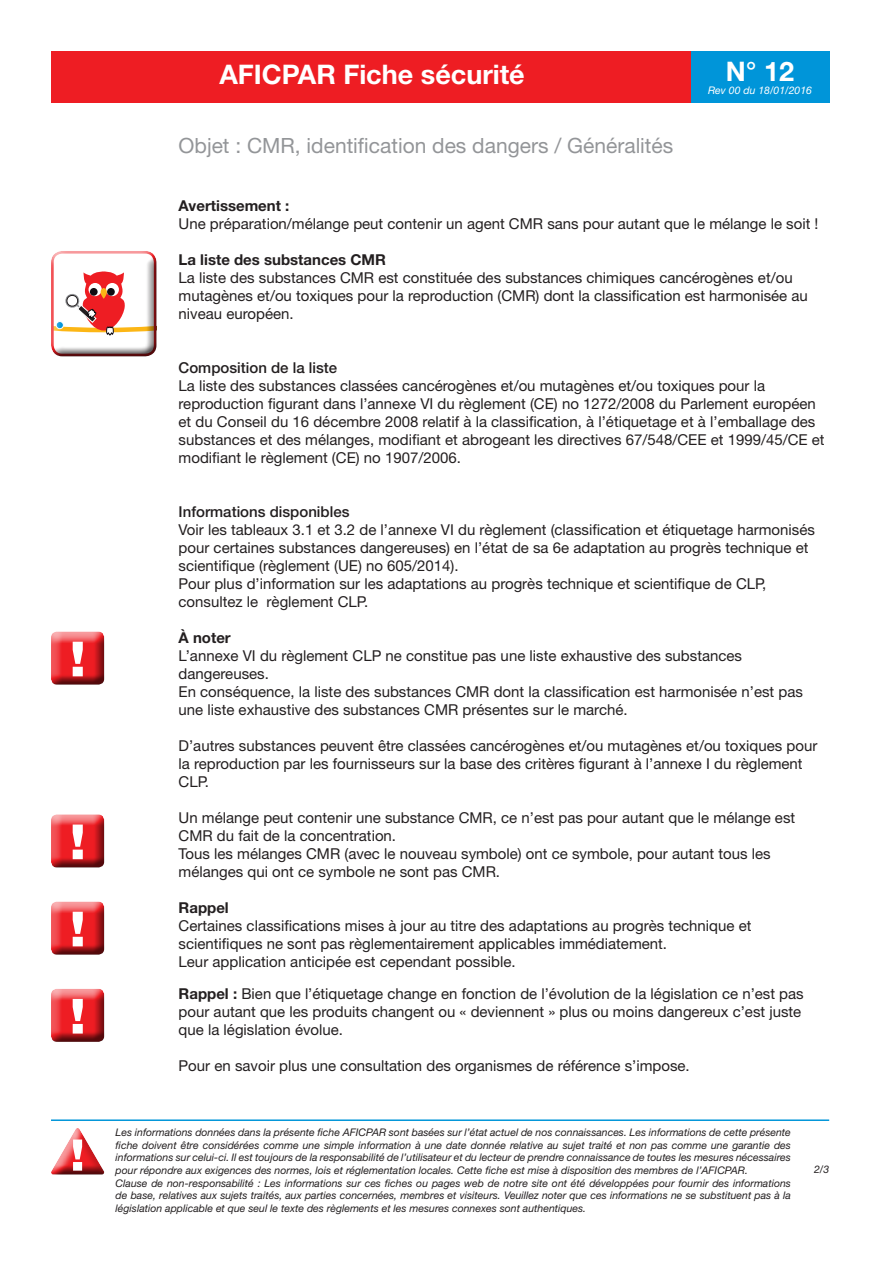
<style>
.page{position:relative;width:893px;height:1263px;background:#fff}
.page>*{position:absolute;margin:0;border:0;box-sizing:border-box;transform-origin:0 0}
.t1{font:700 27px "Helvetica Neue";color:#fff}
.t2{font:21px "Helvetica Neue";color:#939598}
.t3{font:15px/18px "Helvetica Neue";color:#231f20}
.t4{font:700 15px "Helvetica Neue";color:#231f20}
.t5{font:500 15px "Helvetica Neue";color:#231f20}
.t6{font:italic 10.5px/12.6px "Helvetica Neue";color:#231f20}
.t7{font:italic 10.5px "Helvetica Neue";color:#fff}
.s1{font-weight:700}
</style>
<div class="page">
<div style="left:50px;top:250px;width:109px;height:108px;background:#231f20;opacity:.75"></div>
<div style="left:51px;top:51px;width:640px;height:51px;background:#ee1d23"></div>
<div style="left:691px;top:51px;width:138px;height:51px;background:#0095d9"></div>
<div style="left:50px;top:631px;width:56px;height:56px;background:#231f20;opacity:.75"></div>
<svg style="left:73px;top:642px;width:10px;height:34px"></svg>
<div style="left:50px;top:901px;width:56px;height:56px;background:#231f20;opacity:.75"></div>
<svg style="left:73px;top:912px;width:10px;height:34px"></svg>
<div style="left:50px;top:813px;width:56px;height:57px;background:#231f20;opacity:.75"></div>
<svg style="left:73px;top:824px;width:10px;height:35px"></svg>
<div style="left:50px;top:988px;width:56px;height:56px;background:#231f20;opacity:.75"></div>
<svg style="left:73px;top:999px;width:10px;height:34px"></svg>
<hr style="left:51px;top:1119px;width:778px;height:2px;background:#0095d9">
<div style="left:48px;top:1126px;width:57px;height:50px;background:#231f20;opacity:.75"></div>
<svg style="left:51px;top:1128px;width:53px;height:46px"></svg>
<h1 class="t1" style="left:219px;top:58px;width:307px">AFICPAR Fiche sécurité</h1>
<h1 class="t1" style="left:726px;top:55px;width:70px">N° 12</h1>
<p class="t7" style="left:708px;top:84px;width:106px">Rev 00 du 18/01/2016</p>
<h2 class="t2" style="left:179px;top:133px;width:496px">Objet : CMR, identification des dangers / Généralités</h2>
<p class="t4" style="left:179px;top:196px;width:112px">Avertissement :</p>
<p class="t3" style="left:179px;top:214px;width:641px">Une préparation/mélange peut contenir un agent CMR sans pour autant que le mélange le soit !</p>
<p class="t4" style="left:179px;top:250px;width:209px">La liste des substances CMR</p>
<p class="t3" style="left:179px;top:268px;width:631px">La liste des substances CMR est constituée des substances chimiques cancérogènes et/ou mutagènes et/ou toxiques pour la reproduction (CMR) dont la classification est harmonisée au niveau européen.</p>
<p class="t5" style="left:179px;top:358px;width:160px">Composition de la liste</p>
<p class="t3" style="left:179px;top:376px;width:648px">La liste des substances classées cancérogènes et/ou mutagènes et/ou toxiques pour la reproduction figurant dans l’annexe VI du règlement (CE) no 1272/2008 du Parlement européen et du Conseil du 16 décembre 2008 relatif à la classification, à l’étiquetage et à l’emballage des substances et des mélanges, modifiant et abrogeant les directives 67/548/CEE et 1999/45/CE et modifiant le règlement (CE) no 1907/2006.</p>
<p class="t5" style="left:179px;top:502px;width:172px">Informations disponibles</p>
<p class="t3" style="left:179px;top:520px;width:638px">Voir les tableaux 3.1 et 3.2 de l’annexe VI du règlement (classification et étiquetage harmonisés pour certaines substances dangereuses) en l’état de sa 6e adaptation au progrès technique et scientifique (règlement (UE) no 605/2014).<br>Pour plus d’information sur les adaptations au progrès technique et scientifique de CLP, consultez le règlement CLP.</p>
<p class="t4" style="left:179px;top:628px;width:54px">À noter</p>
<p class="t3" style="left:179px;top:646px;width:626px">L’annexe VI du règlement CLP ne constitue pas une liste exhaustive des substances dangereuses.<br>En conséquence, la liste des substances CMR dont la classification est harmonisée n’est pas une liste exhaustive des substances CMR présentes sur le marché.</p>
<p class="t3" style="left:179px;top:736px;width:640px">D’autres substances peuvent être classées cancérogènes et/ou mutagènes et/ou toxiques pour la reproduction par les fournisseurs sur la base des critères figurant à l’annexe I du règlement<br>CLP.</p>
<p class="t3" style="left:179px;top:808px;width:618px">Un mélange peut contenir une substance CMR, ce n’est pas pour autant que le mélange est CMR du fait de la concentration.<br>Tous les mélanges CMR (avec le nouveau symbole) ont ce symbole, pour autant tous les mélanges qui ont ce symbole ne sont pas CMR.</p>
<p class="t4" style="left:179px;top:898px;width:52px">Rappel</p>
<p class="t3" style="left:179px;top:916px;width:574px">Certaines classifications mises à jour au titre des adaptations au progrès technique et scientifiques ne sont pas règlementairement applicables immédiatement.<br>Leur application anticipée est cependant possible.</p>
<p class="t3" style="left:179px;top:984px;width:627px"><span class="s1">Rappel :</span> Bien que l’étiquetage change en fonction de l’évolution de la législation ce n’est pas pour autant que les produits changent ou « deviennent » plus ou moins dangereux c’est juste que la législation évolue.</p>
<p class="t3" style="left:179px;top:1056px;width:513px">Pour en savoir plus une consultation des organismes de référence s’impose.</p>
<p class="t6" style="left:116px;top:1126px;width:677px">Les informations données dans la présente fiche AFICPAR sont basées sur l’état actuel de nos connaissances. Les informations de cette présente fiche doivent être considérées comme une simple information à une date donnée relative au sujet traité et non pas comme une garantie des informations sur celui-ci. Il est toujours de la responsabilité de l’utilisateur et du lecteur de prendre connaissance de toutes les mesures nécessaires pour répondre aux exigences des normes, lois et réglementation locales. Cette fiche est mise à disposition des membres de l’AFICPAR.<br>Clause de non-responsabilité : Les informations sur ces fiches ou pages web de notre site ont été développées pour fournir des informations de base, relatives aux sujets traités, aux parties concernées, membres et visiteurs. Veuillez noter que ces informations ne se substituent pas à la législation applicable et que seul le texte des règlements et les mesures connexes sont authentiques.</p>
<p class="t6" style="left:814px;top:1163px;width:17px">2/3</p>
</div>
